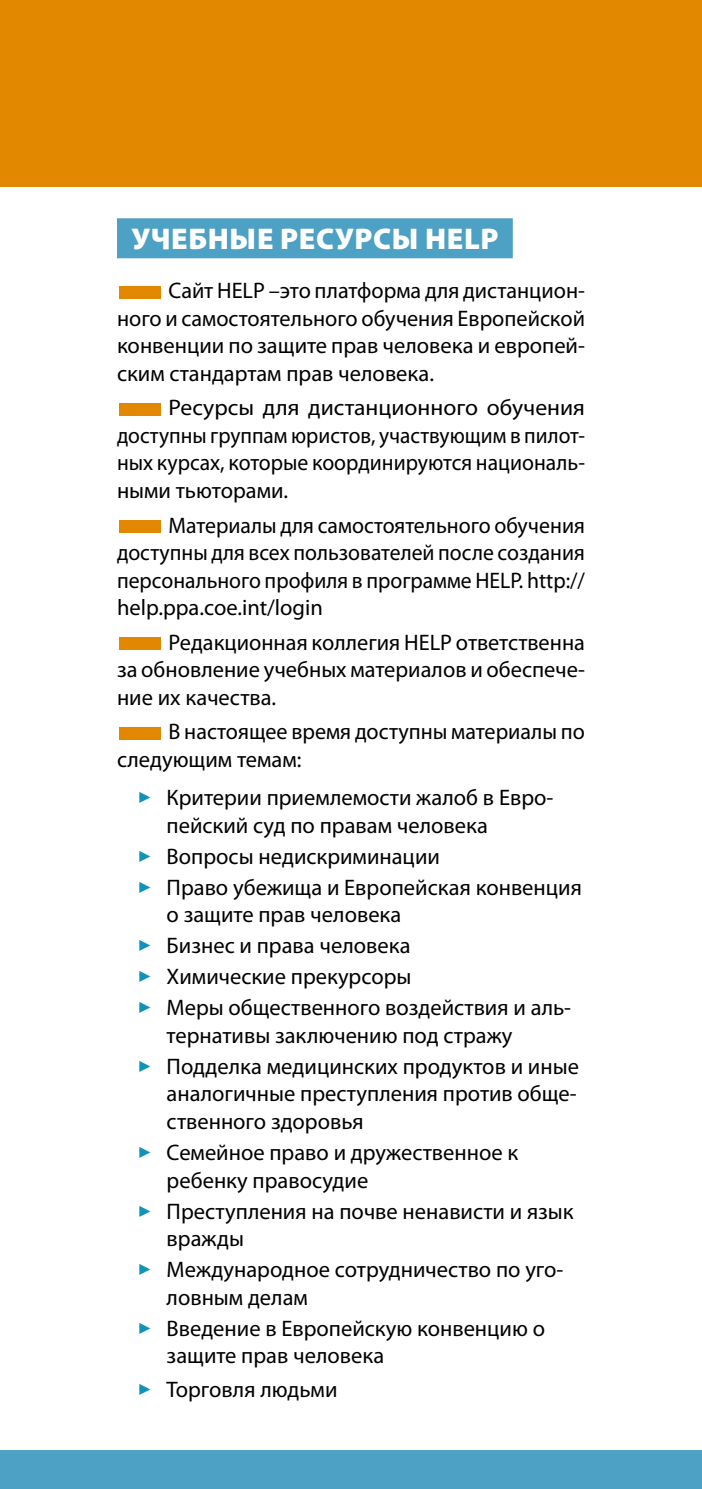
<style>
.page{position:relative;width:702px;height:1489px;background:#fff}
.page>*{position:absolute;margin:0;border:0;box-sizing:border-box;transform-origin:0 0}
.t1{font:900 30px "Myriad Pro";letter-spacing:.02em;color:#fff}
.t2{font:22.5px/27.5px "Myriad Pro";color:#000}
.t3{font:22.5px/27.5px "Myriad Pro";color:#000;text-align:justify;scale:1.05 1}
.s1{color:#e18800}
.s2{color:#1193b9}
</style>
<div class="page">
<div style="left:0;top:0;width:702px;height:186px;background:#e18800"></div>
<div style="left:0;top:1449px;width:702px;height:39px;background:#4da1c4"></div>
<hr style="left:701px;top:1449px;width:1px;height:39px;background:#e18800">
<div style="left:117px;top:218px;width:395px;height:40px;background:#4da1c4"></div>
<h1 class="t1" style="left:131px;top:219px;width:368px">УЧЕБНЫЕ РЕСУРСЫ HELP</h1>
<p class="t2" style="left:117px;top:276px;width:469px;text-align:justify"><span class="s1">■</span>Сайт HELP –это платформа для дистанцион&shy;ного и самостоятельного обучения Европейской конвенции по защите прав человека и европей&shy;ским стандартам прав человека.</p>
<p class="t3" style="left:117px;top:394px;width:447px"><span class="s1">■</span>Ресурсы для дистанционного обучения доступны группам юристов, участвующим в пилот&shy;ных курсах, которые координируются националь&shy;ными тьюторами.</p>
<p class="t2" style="left:117px;top:511px;width:469px;text-align:justify"><span class="s1">■</span>Материалы для самостоятельного обучения доступны для всех пользователей после создания персонального профиля в программе HELP. http:// help.ppa.coe.int/login</p>
<p class="t2" style="left:117px;top:628px;width:469px;text-align:justify"><span class="s1">■</span>Редакционная коллегия HELP ответственна за обновление учебных материалов и обеспече&shy;ние их качества.</p>
<p class="t2" style="left:117px;top:717px;width:469px"><span class="s1">■</span>В настоящее время доступны материалы по следующим темам:</p>
<p class="t2" style="left:167px;top:783px;width:388px;text-indent:-29px"><span class="s2">✓</span> Критерии приемлемости жалоб в Евро&shy;пейский суд по правам человека</p>
<p class="t2" style="left:137px;top:841px;width:304px"><span class="s2">✓</span> Вопросы недискриминации</p>
<p class="t2" style="left:167px;top:873px;width:417px;text-indent:-29px"><span class="s2">✓</span> Право убежища и Европейская конвенция о защите прав человека</p>
<p class="t2" style="left:137px;top:931px;width:275px"><span class="s2">✓</span> Бизнес и права человека</p>
<p class="t2" style="left:137px;top:962px;width:276px"><span class="s2">✓</span> Химические прекурсоры</p>
<p class="t2" style="left:167px;top:993px;width:406px;text-indent:-29px"><span class="s2">✓</span> Меры общественного воздействия и аль&shy;тернативы заключению под стражу</p>
<p class="t2" style="left:167px;top:1052px;width:414px;text-align:justify;text-indent:-29px"><span class="s2">✓</span> Подделка медицинских продуктов и иные аналогичные преступления против обще&shy;ственного здоровья</p>
<p class="t2" style="left:167px;top:1138px;width:353px;text-indent:-29px"><span class="s2">✓</span> Семейное право и дружественное к ребенку правосудие</p>
<p class="t2" style="left:167px;top:1196px;width:408px;text-indent:-29px"><span class="s2">✓</span> Преступления на почве ненависти и язык вражды</p>
<p class="t2" style="left:167px;top:1255px;width:398px;text-indent:-29px"><span class="s2">✓</span> Международное сотрудничество по уго&shy;ловным делам</p>
<p class="t2" style="left:167px;top:1313px;width:380px;text-indent:-29px"><span class="s2">✓</span> Введение в Европейскую конвенцию о защите прав человека</p>
<p class="t2" style="left:137px;top:1374px;width:202px"><span class="s2">✓</span> Торговля людьми</p>
</div>
